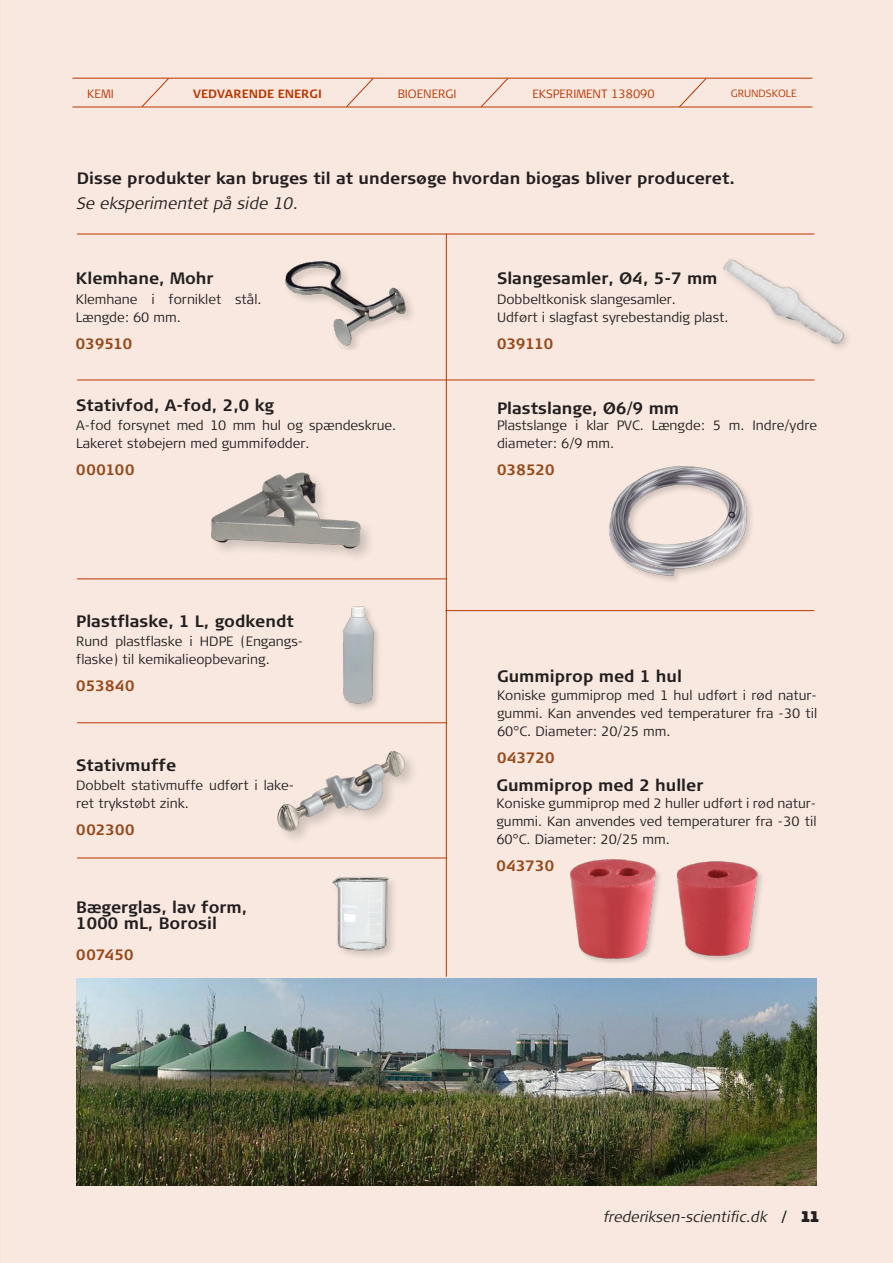
<style>
.page{position:relative;width:893px;height:1263px;background:#f8e8df}
.page>*{position:absolute;margin:0;border:0;box-sizing:border-box;transform-origin:0 0}
.Vare_-_Overskrift{font:700 16.5px/16.5px "Signa Column";color:#231f20}
.disse_produkter{font:700 16.5px "Signa Column";color:#231f20}
.Vare_-_Overskrift-2{font:italic 300 16.5px "Signa Column";color:#231f20}
.varenr_pris{font:700 15px "Signa Column";color:#964a1c}
.t1{font:italic 300 15px "Signa Column";color:#231f20}
.Brødtekst{font:300 13.5px/18px "Signa Column";color:#231f20}
.TITLE_UNDER{font:300 12px "Signa Column";color:#bb3600}
.t2{font:700 12px "Signa Column";color:#bb3600}
.t3{font:300 10.5px "Signa Column";color:#bb3600}
.s1{font-weight:700;font-style:normal}
.s2{font-family:"Bungee";font-weight:400;font-style:normal}
</style>
<div class="page">
<img style="left:170px;top:472px;width:233px;height:107px">
<img style="left:77px;top:979px;width:739px;height:206px">
<hr style="left:446px;top:234px;width:1px;height:743px;background:#bb3600">
<hr style="left:77px;top:579px;width:369px;height:1px;background:#bb3600">
<hr style="left:77px;top:722px;width:369px;height:1px;background:#bb3600">
<hr style="left:77px;top:858px;width:369px;height:1px;background:#bb3600">
<hr style="left:77px;top:234px;width:737px;height:1px;background:#bb3600">
<hr style="left:445px;top:610px;width:369px;height:1px;background:#bb3600">
<hr style="left:77px;top:380px;width:737px;height:1px;background:#bb3600">
<img style="left:285px;top:261px;width:127px;height:88px">
<img style="left:702px;top:233px;width:146px;height:115px">
<img style="left:676px;top:861px;width:86px;height:100px">
<img style="left:570px;top:859px;width:90px;height:104px">
<img style="left:609px;top:466px;width:142px;height:115px">
<img style="left:315px;top:858px;width:94px;height:99px">
<img style="left:277px;top:751px;width:136px;height:88px">
<img style="left:342px;top:606px;width:37px;height:103px">
<hr style="left:72px;top:78px;width:740px;height:1px;background:#bb3600">
<hr style="left:72px;top:107px;width:740px;height:1px;background:#bb3600">
<svg style="left:141px;top:78px;width:28px;height:30px"></svg>
<svg style="left:346px;top:78px;width:28px;height:30px"></svg>
<svg style="left:481px;top:78px;width:27px;height:30px"></svg>
<svg style="left:679px;top:78px;width:28px;height:30px"></svg>
<p class="TITLE_UNDER" style="left:87px;top:87px;width:28px">KEMI</p>
<p class="t2" style="left:193px;top:87px;width:130px">VEDVARENDE ENERGI</p>
<p class="TITLE_UNDER" style="left:398px;top:87px;width:60px">BIOENERGI</p>
<p class="TITLE_UNDER" style="left:532px;top:87px;width:124px">EKSPERIMENT 138090</p>
<p class="t3" style="left:731px;top:88px;width:68px">GRUNDSKOLE</p>
<p class="disse_produkter" style="left:77px;top:168px;width:660px">Disse produkter kan bruges til at undersøge hvordan biogas bliver produceret.</p>
<p class="Vare_-_Overskrift-2" style="left:77px;top:194px;width:223px">Se eksperimentet på side 10.</p>
<p class="Vare_-_Overskrift" style="left:76px;top:269px;width:139px">Klemhane, Mohr</p>
<p class="Brødtekst" style="left:76px;top:291px;width:187px">Klemhane i forniklet stål.<br>Længde: 60 mm.</p>
<p class="varenr_pris" style="left:76px;top:335px;width:58px">039510</p>
<p class="Vare_-_Overskrift" style="left:76px;top:397px;width:199px">Stativfod, A-fod, 2,0 kg</p>
<p class="Brødtekst" style="left:76px;top:417px;width:322px">A-fod forsynet med 10 mm hul og spændeskrue.<br>Lakeret støbejern med gummifødder.</p>
<p class="varenr_pris" style="left:76px;top:461px;width:60px">000100</p>
<p class="Vare_-_Overskrift" style="left:76px;top:613px;width:219px">Plastflaske, 1 L, godkendt</p>
<p class="Brødtekst" style="left:76px;top:633px;width:229px">Rund plastflaske i HDPE (Engangs&shy;flaske) til kemikalieopbevaring.</p>
<p class="varenr_pris" style="left:76px;top:677px;width:60px">053840</p>
<p class="Vare_-_Overskrift" style="left:76px;top:757px;width:101px">Stativmuffe</p>
<p class="Brødtekst" style="left:76px;top:777px;width:220px">Dobbelt stativmuffe udført i lake&shy;ret trykstøbt zink.</p>
<p class="varenr_pris" style="left:76px;top:821px;width:60px">002300</p>
<p class="Vare_-_Overskrift" style="left:76px;top:899px;width:173px">Bægerglas, lav form,<br>1000 mL, Borosil</p>
<p class="varenr_pris" style="left:76px;top:946px;width:59px">007450</p>
<p class="Vare_-_Overskrift" style="left:497px;top:269px;width:222px">Slangesamler, Ø4, 5-7 mm</p>
<p class="Brødtekst" style="left:497px;top:291px;width:233px">Dobbeltkonisk slangesamler.<br>Udført i slagfast syrebestandig plast.</p>
<p class="varenr_pris" style="left:497px;top:335px;width:58px">039110</p>
<p class="Vare_-_Overskrift" style="left:497px;top:400px;width:184px">Plastslange, Ø6/9 mm</p>
<p class="Brødtekst" style="left:497px;top:417px;width:322px">Plastslange i klar PVC. Længde: 5 m. Indre/ydre diameter: 6/9 mm.</p>
<p class="varenr_pris" style="left:497px;top:461px;width:59px">038520</p>
<p class="Vare_-_Overskrift" style="left:497px;top:668px;width:186px">Gummiprop med 1 hul</p>
<p class="Brødtekst" style="left:497px;top:687px;width:322px;text-align:justify">Koniske gummiprop med 1 hul udført i rød natur&shy;gummi. Kan anvendes ved temperaturer fra -30 til 60°C. Diameter: 20/25 mm.</p>
<p class="varenr_pris" style="left:497px;top:749px;width:59px">043720</p>
<p class="Vare_-_Overskrift" style="left:496px;top:776px;width:208px">Gummiprop med 2 huller</p>
<p class="Brødtekst" style="left:496px;top:795px;width:322px;text-align:justify">Koniske gummiprop med 2 huller udført i rød natur&shy;gummi. Kan anvendes ved temperaturer fra -30 til 60°C. Diameter: 20/25 mm.</p>
<p class="varenr_pris" style="left:496px;top:857px;width:59px">043730</p>
<p class="t1" style="left:604px;top:1209px;width:217px">frederiksen-scientific.dk <span class="s1">/</span> <span class="s2">11</span></p>
</div>
